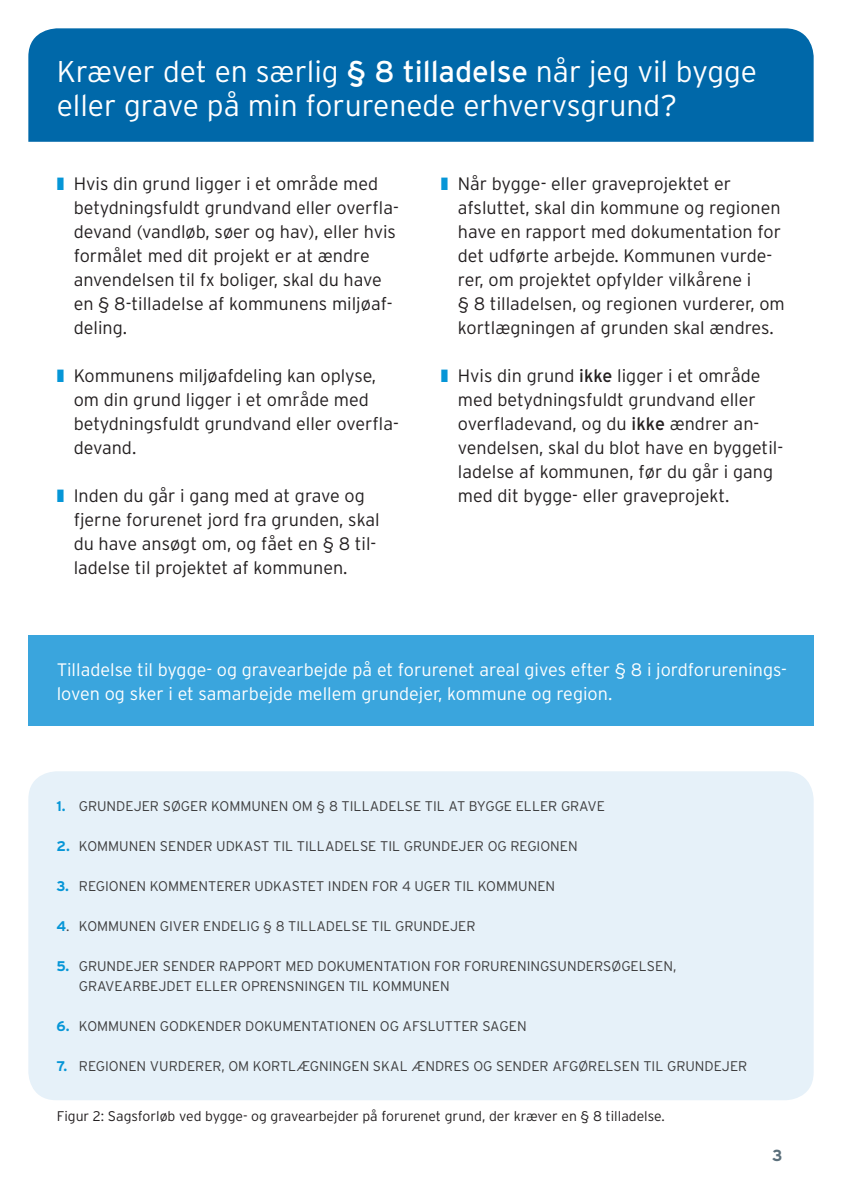
<style>
.page{position:relative;width:842px;height:1191px;background:#fff}
.page>*{position:absolute;margin:0;border:0;box-sizing:border-box;transform-origin:0 0}
.t1{font:300 30px/34px "Interstate";color:#fff}
.t2{font:300 18px/24px "Interstate";color:#231f20}
.t3{font:300 18px/24px "Interstate";color:#fff}
.t4{font:700 16px "Interstate";color:#5b6f7b}
.t5{font:300 14px/20px "Interstate";color:#3e3e3f}
.t6{font:300 14px "Interstate";color:#231f20}
.s1{font-weight:400}
.s2{color:#0696d7}
.s3{font-weight:700;color:#0696d7}
</style>
<div class="page">
<div style="left:28px;top:28px;width:786px;height:114px;background:#0068a9"></div>
<div style="left:28px;top:635px;width:786px;height:91px;background:#3aa5dd"></div>
<div style="left:28px;top:771px;width:786px;height:329px;background:#e6f1f9;border-radius:28px"></div>
<h1 class="t1" style="left:57px;top:54px;width:702px">Kræver det en særlig <span class="s1">§ 8 tilladelse</span> når jeg vil bygge eller grave på min forurenede erhvervsgrund?</h1>
<p class="t2" style="left:74px;top:172px;width:327px;text-indent:-17px"><span class="s2">❚</span> Hvis din grund ligger i et område med betydningsfuldt grundvand eller overfla&shy;devand (vandløb, søer og hav), eller hvis formålet med dit projekt er at ændre anvendelsen til fx boliger, skal du have en § 8-tilladelse af kommunens miljøaf&shy;deling.</p>
<p class="t2" style="left:74px;top:364px;width:327px;text-indent:-17px"><span class="s2">❚</span> Kommunens miljøafdeling kan oplyse, om din grund ligger i et område med betydningsfuldt grundvand eller overfla&shy;devand.</p>
<p class="t2" style="left:74px;top:484px;width:307px;text-indent:-17px"><span class="s2">❚</span> Inden du går i gang med at grave og fjerne forurenet jord fra grunden, skal du have ansøgt om, og fået en § 8 til&shy;ladelse til projektet af kommunen.</p>
<p class="t2" style="left:458px;top:172px;width:328px;text-indent:-17px"><span class="s2">❚</span> Når bygge- eller graveprojektet er afsluttet, skal din kommune og regionen have en rapport med dokumentation for det udførte arbejde. Kommunen vurde&shy;rer, om projektet opfylder vilkårene i<br>§ 8 tilladelsen, og regionen vurderer, om kortlægningen af grunden skal ændres.</p>
<p class="t2" style="left:458px;top:364px;width:327px;text-indent:-17px"><span class="s2">❚</span> Hvis din grund <span class="s1">ikke</span> ligger i et område med betydningsfuldt grundvand eller overfladevand, og du <span class="s1">ikke</span> ændrer an&shy;vendelsen, skal du blot have en byggetil&shy;ladelse af kommunen, før du går i gang med dit bygge- eller graveprojekt.</p>
<p class="t3" style="left:57px;top:657px;width:732px">Tilladelse til bygge- og gravearbejde på et forurenet areal gives efter § 8 i jordforurenings&shy;loven og sker i et samarbejde mellem grundejer, kommune og region.</p>
<p class="t5" style="left:57px;top:796px;width:550px"><span class="s3">1.</span> GRUNDEJER SØGER KOMMUNEN OM § 8 TILLADELSE TIL AT BYGGE ELLER GRAVE</p>
<p class="t5" style="left:57px;top:836px;width:523px"><span class="s3">2.</span> KOMMUNEN SENDER UDKAST TIL TILLADELSE TIL GRUNDEJER OG REGIONEN</p>
<p class="t5" style="left:57px;top:876px;width:500px"><span class="s3">3.</span> REGIONEN KOMMENTERER UDKASTET INDEN FOR 4 UGER TIL KOMMUNEN</p>
<p class="t5" style="left:57px;top:916px;width:420px"><span class="s3">4</span>. KOMMUNEN GIVER ENDELIG § 8 TILLADELSE TIL GRUNDEJER</p>
<p class="t5" style="left:79px;top:956px;width:599px;text-indent:-22px"><span class="s3">5.</span> GRUNDEJER SENDER RAPPORT MED DOKUMENTATION FOR FORURENINGSUNDERSØGELSEN,<br>GRAVEARBEJDET ELLER OPRENSNINGEN TIL KOMMUNEN</p>
<p class="t5" style="left:57px;top:1016px;width:472px"><span class="s3">6.</span> KOMMUNEN GODKENDER DOKUMENTATIONEN OG AFSLUTTER SAGEN</p>
<p class="t5" style="left:57px;top:1056px;width:692px"><span class="s3">7.</span> REGIONEN VURDERER, OM KORTLÆGNINGEN SKAL ÆNDRES OG SENDER AFGØRELSEN TIL GRUNDEJER</p>
<p class="t6" style="left:57px;top:1108px;width:609px">Figur 2: Sagsforløb ved bygge- og gravearbejder på forurenet grund, der kræver en § 8 tilladelse.</p>
<p class="t4" style="left:772px;top:1146px;width:12px">3</p>
</div>
